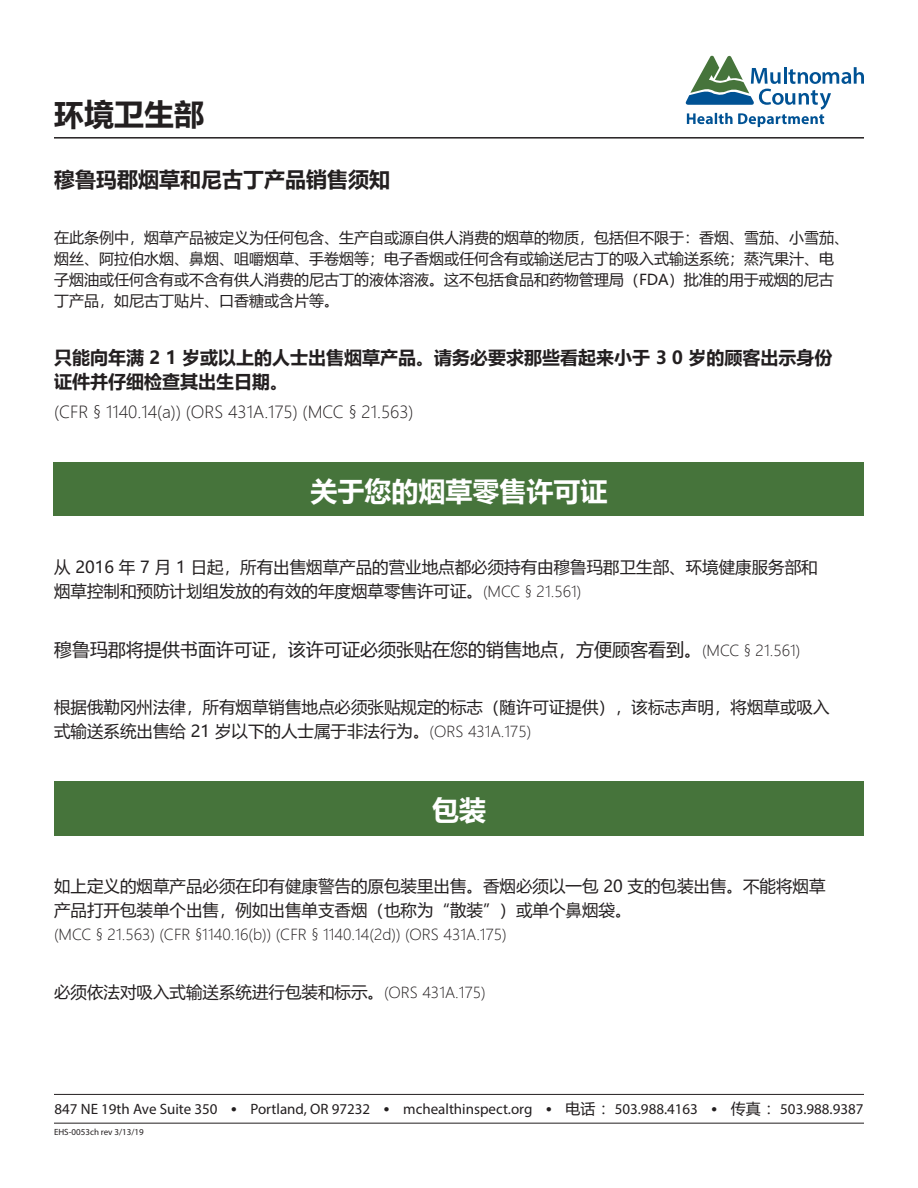
<style>
.page{position:relative;width:918px;height:1188px;background:#fff}
.page>*{position:absolute;margin:0;border:0;box-sizing:border-box;transform-origin:0 0}
.t1{font:700 30px "Microsoft Ya Hei";color:#231f20}
.t2{font:700 27px "Microsoft Ya Hei";color:#fff}
.t3{font:700 21px "Microsoft Ya Hei";color:#231f20}
.t4{font:700 18px "Microsoft Ya Hei";color:#231f20}
.t5{font:18px "Microsoft Ya Hei";color:#231f20}
.t6{font:16.5px "Microsoft Ya Hei";color:#231f20}
.t7{font:300 16.5px "Microsoft Ya Hei";color:#231f20}
.t8{font:15px "Microsoft Ya Hei";color:#231f20}
.t9{font:15px "Myriad Pro";color:#231f20}
.t10{font:300 15px "Microsoft Ya Hei";color:#231f20}
.t11{font:9px "Myriad Pro";color:#231f20}
.s1{font-weight:300;font-size:15px}
.s2{font-family:"Microsoft Ya Hei"}
</style>
<div class="page">
<hr style="left:54px;top:137px;width:810px;height:2px;background:#231f20">
<hr style="left:54px;top:1094px;width:810px;height:1px;background:#231f20">
<hr style="left:54px;top:1123px;width:810px;height:1px;background:#231f20">
<svg style="left:685px;top:55px;width:179px;height:72px"></svg>
<div style="left:54px;top:462px;width:810px;height:54px;background:#46743b"></div>
<div style="left:54px;top:781px;width:810px;height:54px;background:#46743b"></div>
<h1 class="t1" style="left:54px;top:93px;width:151px">环境卫生部</h1>
<p class="t3" style="left:54px;top:165px;width:337px">穆鲁玛郡烟草和尼古丁产品销售须知</p>
<p class="t8" style="left:54px;top:227px;width:796px">在此条例中，烟草产品被定义为任何包含、生产自或源自供人消费的烟草的物质，包括但不限于：香烟、雪茄、小雪茄、</p>
<p class="t8" style="left:54px;top:248px;width:782px">烟丝、阿拉伯水烟、鼻烟、咀嚼烟草、手卷烟等；电子香烟或任何含有或输送尼古丁的吸入式输送系统；蒸汽果汁、电</p>
<p class="t8" style="left:54px;top:269px;width:781px">子烟油或任何含有或不含有供人消费的尼古丁的液体溶液。这不包括食品和药物管理局（FDA）批准的用于戒烟的尼古</p>
<p class="t8" style="left:54px;top:290px;width:286px">丁产品，如尼古丁贴片、口香糖或含片等。</p>
<p class="t4" style="left:54px;top:345px;width:780px">只能向年满 2 1 岁或以上的人士出售烟草产品。请务必要求那些看起来小于 3 0 岁的顾客出示身份</p>
<p class="t4" style="left:54px;top:369px;width:235px">证件并仔细检查其出生日期。</p>
<p class="t7" style="left:54px;top:401px;width:361px">(CFR § 1140.14(a)) (ORS 431A.175) (MCC § 21.563)</p>
<p class="t2" style="left:310px;top:472px;width:298px">关于您的烟草零售许可证</p>
<p class="t6" style="left:54px;top:556px;width:765px">从 2016 年 7 月 1 日起，所有出售烟草产品的营业地点都必须持有由穆鲁玛郡卫生部、环境健康服务部和</p>
<p class="t6" style="left:54px;top:580px;width:529px">烟草控制和预防计划组发放的有效的年度烟草零售许可证。<span class="s1">(MCC § 21.561)</span></p>
<p class="t5" style="left:54px;top:637px;width:748px">穆鲁玛郡将提供书面许可证，该许可证必须张贴在您的销售地点，方便顾客看到。<span class="s1">(MCC § 21.561)</span></p>
<p class="t6" style="left:54px;top:696px;width:777px">根据俄勒冈州法律，所有烟草销售地点必须张贴规定的标志（随许可证提供），该标志声明，将烟草或吸入</p>
<p class="t6" style="left:54px;top:720px;width:479px">式输送系统出售给 21 岁以下的人士属于非法行为。<span class="s1">(ORS 431A.175)</span></p>
<p class="t2" style="left:432px;top:791px;width:55px">包装</p>
<p class="t6" style="left:54px;top:875px;width:773px">如上定义的烟草产品必须在印有健康警告的原包装里出售。香烟必须以一包 20 支的包装出售。不能将烟草</p>
<p class="t6" style="left:54px;top:899px;width:579px">产品打开包装单个出售，例如出售单支香烟（也称为“散装”）或单个鼻烟袋。</p>
<p class="t10" style="left:54px;top:925px;width:454px">(MCC § 21.563) (CFR §1140.16(b)) (CFR § 1140.14(2d)) (ORS 431A.175)</p>
<p class="t6" style="left:54px;top:980px;width:433px">必须依法对吸入式输送系统进行包装和标示。<span class="s1">(ORS 431A.175)</span></p>
<p class="t9" style="left:55px;top:1099px;width:810px">847 NE 19th Ave Suite 350 ● Portland, OR 97232 ● mchealthinspect.org ● <span class="s2">电话 ：</span>503.988.4163 ● <span class="s2">传真 ：</span>503.988.9387</p>
<p class="t11" style="left:54px;top:1126px;width:91px">EHS-0053ch rev 3/13/19</p>
</div>
